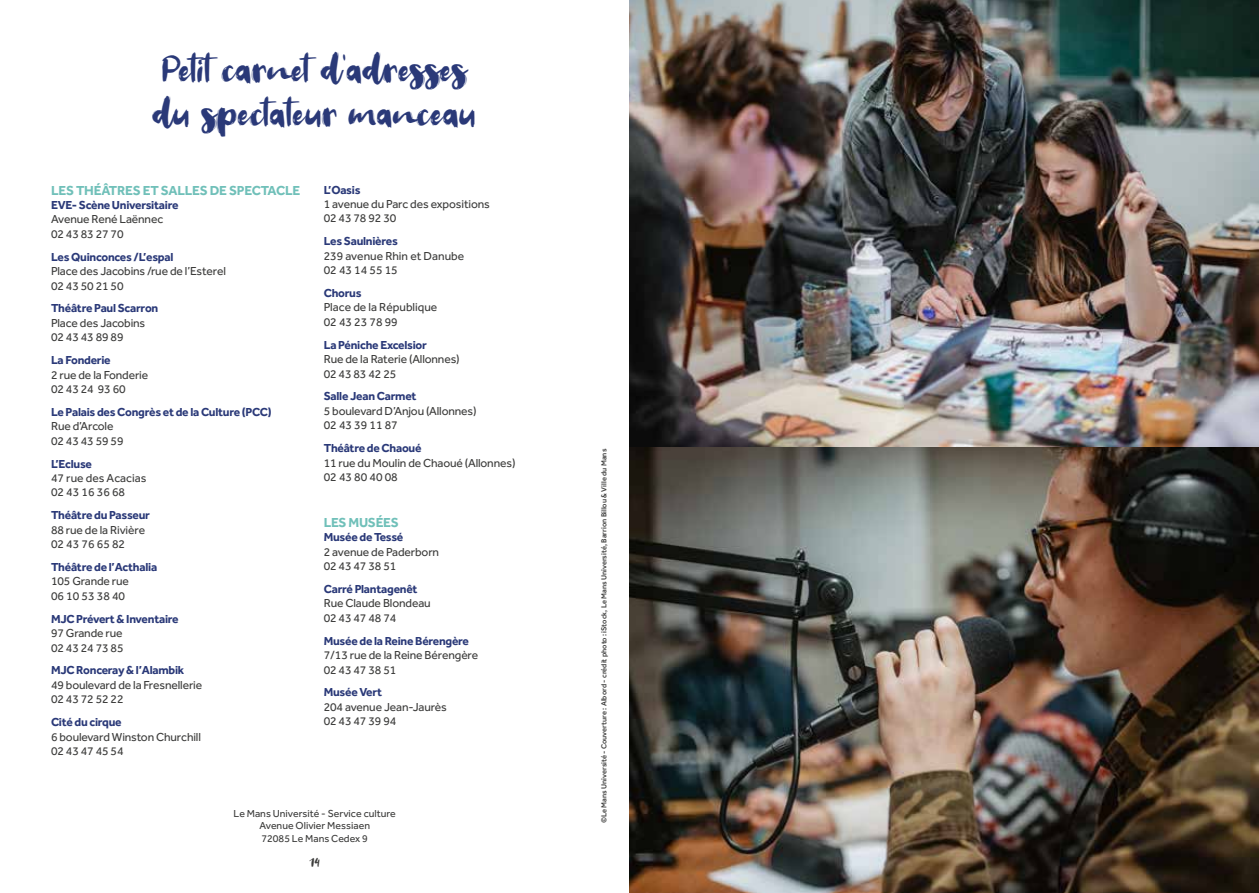
<style>
.page{position:relative;width:1259px;height:893px;background:#fff}
.page>*{position:absolute;margin:0;border:0;box-sizing:border-box;transform-origin:0 0}
.t1{font:36px/43.2px "Welcome";color:#2a3978}
.t2{font:700 13.5px "Effra";letter-spacing:-.015em;color:#70c0b9}
.t3{font:13.5px "Welcome";color:#3c3c3b}
.t4{font:12px/14.4px "Effra";letter-spacing:-.01em;color:#3c3c3b}
.t5{font:700 12px "Effra";letter-spacing:-.02em;color:#2a3978}
.t6{font:10.5px/12.6px "Effra";color:#3c3c3b;text-align:center}
.t7{font:500 7.5px "Effra";color:#3c3c3b}
</style>
<div class="page">
<img style="left:629px;top:446px;width:630px;height:447px">
<img style="left:629px;top:0;width:630px;height:446px">
<h1 class="t1" style="left:153px;top:51px;width:325px">Petit carnet d’adresses du spectateur manceau</h1>
<p class="t2" style="left:51px;top:182px;width:251px">LES THÉÂTRES ET SALLES DE SPECTACLE</p>
<p class="t5" style="left:51px;top:198px;width:129px">EVE- Scène Universitaire</p>
<p class="t4" style="left:51px;top:212px;width:114px">Avenue René Laënnec<br>02 43 83 27 70</p>
<p class="t5" style="left:51px;top:249px;width:124px">Les Quinconces /L’espal</p>
<p class="t4" style="left:51px;top:264px;width:176px">Place des Jacobins /rue de l’Esterel<br>02 43 50 21 50</p>
<p class="t5" style="left:51px;top:301px;width:109px">Théâtre Paul Scarron</p>
<p class="t4" style="left:51px;top:315px;width:96px">Place des Jacobins<br>02 43 43 89 89</p>
<p class="t5" style="left:51px;top:353px;width:61px">La Fonderie</p>
<p class="t4" style="left:51px;top:367px;width:99px">2 rue de la Fonderie<br>02 43 24 93 60</p>
<p class="t5" style="left:51px;top:405px;width:222px">Le Palais des Congrès et de la Culture (PCC)</p>
<p class="t4" style="left:51px;top:419px;width:74px">Rue d’Arcole<br>02 43 43 59 59</p>
<p class="t5" style="left:51px;top:456px;width:43px">L’Ecluse</p>
<p class="t4" style="left:51px;top:471px;width:97px">47 rue des Acacias<br>02 43 16 36 68</p>
<p class="t5" style="left:51px;top:508px;width:100px">Théâtre du Passeur</p>
<p class="t4" style="left:51px;top:522px;width:96px">88 rue de la Rivière<br>02 43 76 65 82</p>
<p class="t5" style="left:51px;top:560px;width:108px">Théâtre de l’Acthalia</p>
<p class="t4" style="left:51px;top:574px;width:79px">105 Grande rue<br>06 10 53 38 40</p>
<p class="t5" style="left:51px;top:611px;width:129px">MJC Prévert &amp; Inventaire</p>
<p class="t4" style="left:51px;top:626px;width:74px">97 Grande rue<br>02 43 24 73 85</p>
<p class="t5" style="left:51px;top:663px;width:135px">MJC Ronceray &amp; l’Alambik</p>
<p class="t4" style="left:51px;top:677px;width:153px">49 boulevard de la Fresnellerie<br>02 43 72 52 22</p>
<p class="t5" style="left:51px;top:715px;width:72px">Cité du cirque</p>
<p class="t4" style="left:51px;top:729px;width:151px">6 boulevard Winston Churchill<br>02 43 47 45 54</p>
<p class="t5" style="left:324px;top:182px;width:38px">L’Oasis</p>
<p class="t4" style="left:324px;top:197px;width:168px">1 avenue du Parc des expositions<br>02 43 78 92 30</p>
<p class="t5" style="left:324px;top:234px;width:76px">Les Saulnières</p>
<p class="t4" style="left:324px;top:248px;width:142px">239 avenue Rhin et Danube<br>02 43 14 55 15</p>
<p class="t5" style="left:324px;top:286px;width:39px">Chorus</p>
<p class="t4" style="left:324px;top:300px;width:115px">Place de la République<br>02 43 23 78 99</p>
<p class="t5" style="left:324px;top:337px;width:105px">La Péniche Excelsior</p>
<p class="t4" style="left:324px;top:352px;width:137px">Rue de la Raterie (Allonnes)<br>02 43 83 42 25</p>
<p class="t5" style="left:324px;top:389px;width:94px">Salle Jean Carmet</p>
<p class="t4" style="left:324px;top:404px;width:154px">5 boulevard D’Anjou (Allonnes)<br>02 43 39 11 87</p>
<p class="t5" style="left:324px;top:441px;width:99px">Théâtre de Chaoué</p>
<p class="t4" style="left:324px;top:455px;width:193px">11 rue du Moulin de Chaoué (Allonnes)<br>02 43 80 40 08</p>
<p class="t2" style="left:324px;top:514px;width:77px">LES MUSÉES</p>
<p class="t5" style="left:324px;top:530px;width:81px">Musée de Tessé</p>
<p class="t4" style="left:324px;top:544px;width:117px">2 avenue de Paderborn<br>02 43 47 38 51</p>
<p class="t5" style="left:324px;top:582px;width:95px">Carré Plantagenêt</p>
<p class="t4" style="left:324px;top:596px;width:108px">Rue Claude Blondeau<br>02 43 47 48 74</p>
<p class="t5" style="left:324px;top:633px;width:147px">Musée de la Reine Bérengère</p>
<p class="t4" style="left:324px;top:648px;width:156px">7/13 rue de la Reine Bérengère<br>02 43 47 38 51</p>
<p class="t5" style="left:324px;top:685px;width:60px">Musée Vert</p>
<p class="t4" style="left:324px;top:699px;width:125px">204 avenue Jean-Jaurès<br>02 43 47 39 94</p>
<p class="t6" style="left:234px;top:807px;width:164px">Le Mans Université - Service culture<br>Avenue Olivier Messiaen<br>72085 Le Mans Cedex 9</p>
<p class="t3" style="left:309px;top:853px;width:12px">14</p>
<p class="t7" style="left:599px;top:823px;width:376px;rotate:-90deg">©Le Mans Université - Couverture : Albord - crédit photo : iStock, Le Mans Université, Barrion Billou &amp; Ville du Mans</p>
</div>
